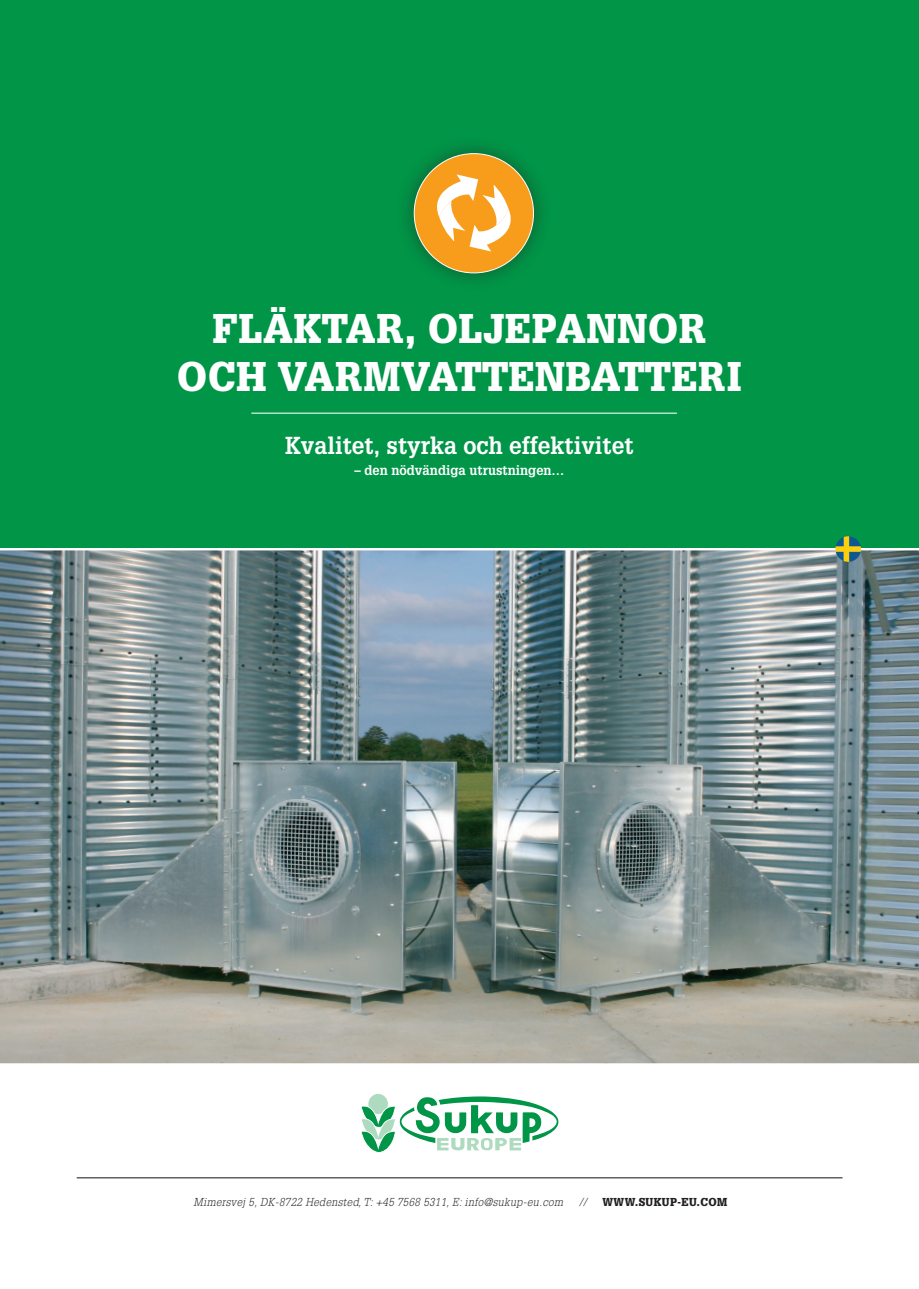
<style>
.page{position:relative;width:919px;height:1289px;background:#fff}
.page>*{position:absolute;margin:0;border:0;box-sizing:border-box;transform-origin:0 0}
.t1{font:900 40.5px/48px "Glypha LT Std";letter-spacing:.02em;color:#fff;text-align:center;scale:.95 1}
.t2{font:700 24px "Glypha LT Std";color:#fff;scale:.95 1}
.t3{font:700 13.5px "Glypha LT Std";color:#fff;scale:.95 1}
.t4{font:italic 300 11.25px "Glypha LT Std";letter-spacing:.04em;color:#231f20;scale:.95 1}
.t5{font:900 11.25px "Glypha LT Std";letter-spacing:.04em;color:#231f20;scale:.95 1}
</style>
<div class="page">
<div style="left:0;top:0;width:918px;height:547px;background:#009547"></div>
<div style="left:395px;top:134px;width:157px;height:158px;background:#231f20;opacity:.5"></div>
<div style="left:414px;top:154px;width:119px;height:119px;background:#f89c1c;border-radius:50%"></div>
<img style="left:0;top:550px;width:918px;height:513px">
<svg style="left:428px;top:174px;width:91px;height:77px"></svg>
<hr style="left:251px;top:412px;width:425px;height:1px;background:#fff">
<img style="left:835px;top:536px;width:25px;height:26px;border-radius:13px">
<hr style="left:77px;top:1177px;width:765px;height:1px;background:#231f20">
<svg style="left:368px;top:1093px;width:20px;height:20px"></svg>
<svg style="left:361px;top:1096px;width:197px;height:56px"></svg>
<h1 class="t1" style="left:177px;top:304px;width:595px">FLÄKTAR, OLJEPANNOR<br>OCH VARMVATTENBATTERI</h1>
<h2 class="t2" style="left:285px;top:430px;width:368px">Kvalitet, styrka och effektivitet</h2>
<p class="t3" style="left:354px;top:461px;width:222px">– den nödvändiga utrustningen…</p>
<p class="t4" style="left:193px;top:1195px;width:390px">Mimersvej 5, DK-8722 Hedensted, T: +45 7568 5311, E: info@sukup-eu.com</p>
<p class="t4" style="left:579px;top:1195px;width:10px">//</p>
<p class="t5" style="left:602px;top:1195px;width:133px">WWW.SUKUP-EU.COM</p>
</div>
